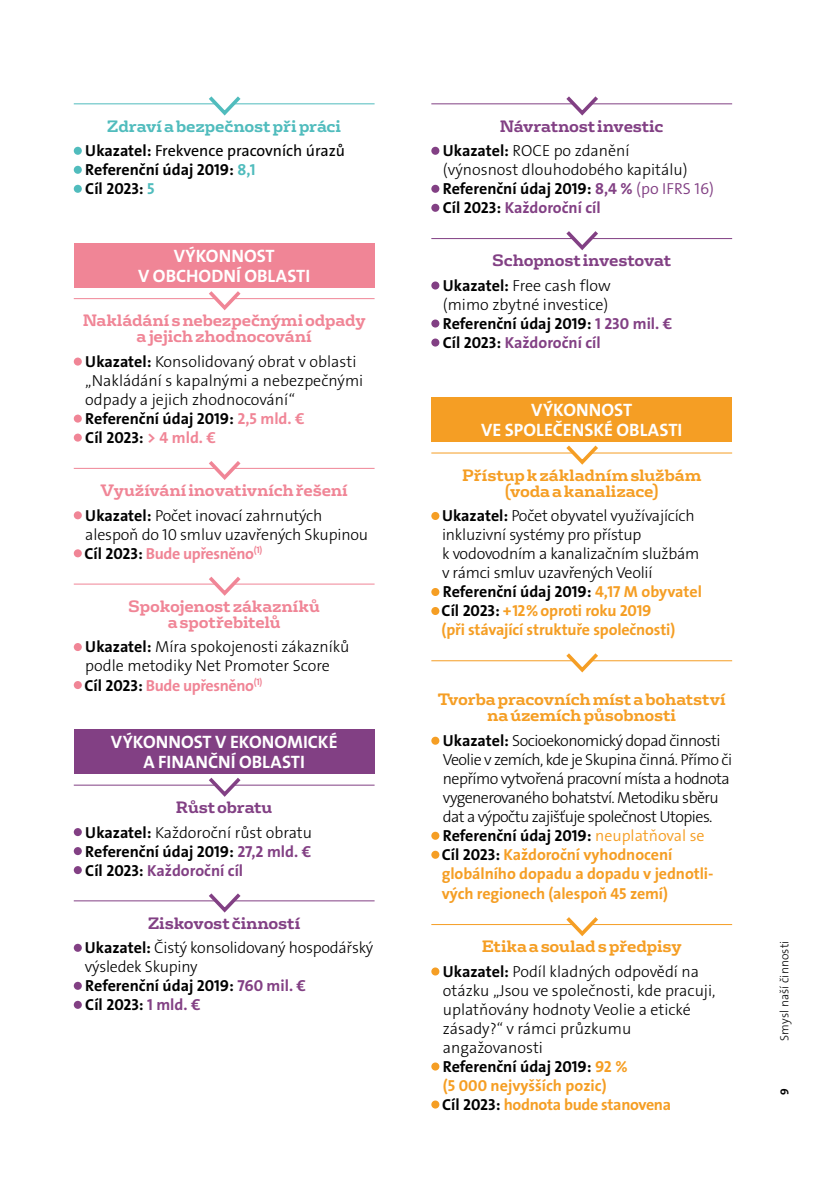
<style>
.page{position:relative;width:840px;height:1191px;background:#fff}
.page>*{position:absolute;margin:0;border:0;box-sizing:border-box;transform-origin:0 0}
.t1{font:18px/20px "The Sans Veolia W7 Bld";color:#fff;text-align:center}
.t2{font:16px/19px "The Sans Veolia W3 Lig";letter-spacing:-.015em;color:#000}
.t3{font:16px/19px "The Sans Veolia W7 Bld";letter-spacing:-.005em;color:#f59e24}
.t4{font:16px/19px "The Sans Veolia W7 Bld";color:#000}
.t5{font:16px/19px "The Sans Veolia W3 Lig";letter-spacing:-.035em;color:#000}
.t6{font:700 16px/16px "FS Rufus";letter-spacing:-.01em;color:#f59e24;text-align:center}
.t7{font:700 16px/16px "FS Rufus";letter-spacing:-.01em;color:#f08596;text-align:center}
.t8{font:700 16px "FS Rufus";letter-spacing:-.01em;color:#824084}
.t9{font:16px "The Sans Veolia W7 Bld";letter-spacing:-.025em;color:#f08596}
.t10{font:16px "The Sans Veolia W5 Pla";color:#000}
.t11{font:700 16px "FS Rufus";letter-spacing:-.01em;color:#50bcbd}
.t12{font:12px "The Sans Veolia W3 Lig";color:#000}
.t13{font:12px "The Sans Veolia W7 Bld";color:#000}
.s1{font-family:"The Sans Veolia W7 Bld"}
.s2{color:#50bcbd}
.s3{color:#f08596}
.s4{color:#000}
.s5{color:#824084}
.s6{font-family:"The Sans Veolia W4 Se Lig";color:#824084}
.s7{font-family:"The Sans Veolia W4 Se Lig"}
</style>
<div class="page">
<hr style="left:74px;top:103px;width:300px;height:1px;background:#50bcbd">
<svg style="left:205px;top:96px;width:39px;height:20px"></svg>
<div style="left:74px;top:147px;width:8px;height:8px;background:#50bcbd;border-radius:50%"></div>
<div style="left:74px;top:166px;width:8px;height:8px;background:#50bcbd;border-radius:50%"></div>
<div style="left:74px;top:185px;width:8px;height:8px;background:#50bcbd;border-radius:50%"></div>
<div style="left:74px;top:243px;width:300px;height:44px;background:#f08596"></div>
<hr style="left:74px;top:298px;width:300px;height:1px;background:#f08596">
<svg style="left:205px;top:287px;width:39px;height:24px"></svg>
<div style="left:74px;top:357px;width:8px;height:9px;background:#f08596;border-radius:50%"></div>
<div style="left:74px;top:414px;width:8px;height:9px;background:#f08596;border-radius:50%"></div>
<div style="left:74px;top:433px;width:8px;height:9px;background:#f08596;border-radius:50%"></div>
<hr style="left:74px;top:468px;width:300px;height:1px;background:#f08596">
<svg style="left:205px;top:461px;width:39px;height:19px"></svg>
<div style="left:74px;top:511px;width:8px;height:8px;background:#f08596;border-radius:50%"></div>
<div style="left:74px;top:549px;width:8px;height:8px;background:#f08596;border-radius:50%"></div>
<hr style="left:74px;top:583px;width:300px;height:1px;background:#f08596">
<svg style="left:205px;top:576px;width:39px;height:20px"></svg>
<div style="left:74px;top:643px;width:8px;height:8px;background:#f08596;border-radius:50%"></div>
<div style="left:74px;top:681px;width:8px;height:8px;background:#f08596;border-radius:50%"></div>
<div style="left:74px;top:729px;width:300px;height:45px;background:#824084"></div>
<hr style="left:74px;top:784px;width:300px;height:1px;background:#824084">
<svg style="left:205px;top:777px;width:39px;height:20px"></svg>
<div style="left:74px;top:828px;width:8px;height:8px;background:#824084;border-radius:50%"></div>
<div style="left:74px;top:847px;width:8px;height:8px;background:#824084;border-radius:50%"></div>
<div style="left:74px;top:866px;width:8px;height:8px;background:#824084;border-radius:50%"></div>
<hr style="left:74px;top:900px;width:300px;height:1px;background:#824084">
<svg style="left:205px;top:893px;width:39px;height:20px"></svg>
<div style="left:74px;top:943px;width:8px;height:9px;background:#824084;border-radius:50%"></div>
<div style="left:74px;top:981px;width:8px;height:9px;background:#824084;border-radius:50%"></div>
<div style="left:74px;top:1000px;width:8px;height:9px;background:#824084;border-radius:50%"></div>
<hr style="left:431px;top:103px;width:300px;height:1px;background:#824084">
<svg style="left:562px;top:96px;width:39px;height:20px"></svg>
<div style="left:431px;top:147px;width:8px;height:8px;background:#824084;border-radius:50%"></div>
<div style="left:431px;top:185px;width:8px;height:8px;background:#824084;border-radius:50%"></div>
<div style="left:431px;top:204px;width:8px;height:8px;background:#824084;border-radius:50%"></div>
<hr style="left:431px;top:238px;width:300px;height:1px;background:#824084">
<svg style="left:562px;top:231px;width:39px;height:20px"></svg>
<div style="left:431px;top:281px;width:8px;height:8px;background:#824084;border-radius:50%"></div>
<div style="left:431px;top:319px;width:8px;height:8px;background:#824084;border-radius:50%"></div>
<div style="left:431px;top:338px;width:8px;height:8px;background:#824084;border-radius:50%"></div>
<div style="left:431px;top:397px;width:300px;height:45px;background:#f59e24"></div>
<hr style="left:431px;top:452px;width:300px;height:1px;background:#f59e24">
<svg style="left:562px;top:445px;width:39px;height:20px"></svg>
<div style="left:431px;top:512px;width:8px;height:8px;background:#f59e24;border-radius:50%"></div>
<div style="left:431px;top:588px;width:8px;height:8px;background:#f59e24;border-radius:50%"></div>
<div style="left:431px;top:607px;width:8px;height:8px;background:#f59e24;border-radius:50%"></div>
<hr style="left:431px;top:660px;width:300px;height:1px;background:#f59e24">
<svg style="left:562px;top:653px;width:39px;height:20px"></svg>
<div style="left:431px;top:736px;width:8px;height:9px;background:#f59e24;border-radius:50%"></div>
<div style="left:431px;top:831px;width:8px;height:9px;background:#f59e24;border-radius:50%"></div>
<div style="left:431px;top:850px;width:8px;height:9px;background:#f59e24;border-radius:50%"></div>
<hr style="left:431px;top:924px;width:300px;height:1px;background:#f59e24">
<svg style="left:562px;top:917px;width:39px;height:20px"></svg>
<div style="left:431px;top:967px;width:8px;height:8px;background:#f59e24;border-radius:50%"></div>
<div style="left:431px;top:1062px;width:8px;height:8px;background:#f59e24;border-radius:50%"></div>
<div style="left:431px;top:1100px;width:8px;height:8px;background:#f59e24;border-radius:50%"></div>
<p class="t11" style="left:107px;top:112px;width:235px">Zdraví a bezpečnost při práci</p>
<p class="t10" style="left:85px;top:140px;width:261px"><span class="s1">Ukazatel:</span> Frekvence pracovních úrazů</p>
<p class="t4" style="left:85px;top:160px;width:172px">Referenční údaj 2019: <span class="s2">8,1<br></span>Cíl 2023: <span class="s2">5</span></p>
<p class="t1" style="left:138px;top:246px;width:173px">VÝKONNOST<br>V OBCHODNÍ OBLASTI</p>
<p class="t7" style="left:83px;top:311px;width:284px">Nakládání s nebezpečnými odpady a jejich zhodnocování</p>
<p class="t2" style="left:85px;top:352px;width:279px"><span class="s1">Ukazatel:</span> Konsolidovaný obrat v oblasti „Nakládání s kapalnými a nebezpečnými odpady a jejich zhodnocování“</p>
<p class="t4" style="left:85px;top:409px;width:221px">Referenční údaj 2019: <span class="s3">2,5 mld. €<br></span>Cíl 2023: <span class="s3">&gt; 4 mld. €</span></p>
<p class="t7" style="left:100px;top:481px;width:248px">Využívání inovativních řešení</p>
<p class="t2" style="left:85px;top:506px;width:284px"><span class="s1">Ukazatel:</span> Počet inovací zahrnutých alespoň do 10 smluv uzavřených Skupinou</p>
<p class="t9" style="left:84px;top:543px;width:179px"><span class="s4">Cíl 2023:</span> Bude upřesněno<sup>(1)</sup></p>
<p class="t7" style="left:128px;top:597px;width:193px">Spokojenost zákazníků a spotřebitelů</p>
<p class="t2" style="left:85px;top:637px;width:265px"><span class="s1">Ukazatel:</span> Míra spokojenosti zákazníků podle metodiky Net Promoter Score</p>
<p class="t9" style="left:84px;top:674px;width:179px"><span class="s4">Cíl 2023:</span> Bude upřesněno<sup>(1)</sup></p>
<p class="t1" style="left:111px;top:732px;width:228px">VÝKONNOST V EKONOMICKÉ<br>A FINANČNÍ OBLASTI</p>
<p class="t8" style="left:176px;top:793px;width:98px">Růst obratu</p>
<p class="t2" style="left:85px;top:822px;width:228px"><span class="s1">Ukazatel:</span> Každoroční růst obratu</p>
<p class="t4" style="left:85px;top:841px;width:227px">Referenční údaj 2019: <span class="s5">27,2 mld. €<br></span>Cíl 2023: <span class="s5">Každoroční cíl</span></p>
<p class="t8" style="left:148px;top:909px;width:154px">Ziskovost činností</p>
<p class="t2" style="left:85px;top:938px;width:290px"><span class="s1">Ukazatel:</span> Čistý konsolidovaný hospodářský výsledek Skupiny</p>
<p class="t4" style="left:85px;top:976px;width:222px">Referenční údaj 2019: <span class="s5">760 mil. €<br></span>Cíl 2023: <span class="s5">1 mld. €</span></p>
<p class="t8" style="left:499px;top:112px;width:165px">Návratnost investic</p>
<p class="t2" style="left:442px;top:141px;width:246px"><span class="s1">Ukazatel:</span> ROCE po zdanění (výnosnost dlouhodobého kapitálu)</p>
<p class="t4" style="left:442px;top:179px;width:272px">Referenční údaj 2019: <span class="s5">8,4 %</span> <span class="s6">(po IFRS 16)<br></span>Cíl 2023: <span class="s5">Každoroční cíl</span></p>
<p class="t8" style="left:492px;top:247px;width:180px">Schopnost investovat</p>
<p class="t2" style="left:442px;top:276px;width:169px"><span class="s1">Ukazatel:</span> Free cash flow (mimo zbytné investice)</p>
<p class="t4" style="left:442px;top:314px;width:231px">Referenční údaj 2019: <span class="s5">1 230 mil. €<br></span>Cíl 2023: <span class="s5">Každoroční cíl</span></p>
<p class="t1" style="left:481px;top:400px;width:202px">VÝKONNOST<br>VE SPOLEČENSKÉ OBLASTI</p>
<p class="t6" style="left:462px;top:465px;width:240px">Přístup k základním službám (voda a kanalizace)</p>
<p class="t2" style="left:442px;top:506px;width:259px"><span class="s1">Ukazatel:</span> Počet obyvatel využívajících inkluzivní systémy pro přístup<br>k vodovodním a kanalizačním službám v rámci smluv uzavřených Veolií</p>
<p class="t3" style="left:441px;top:582px;width:262px"><span class="s4">Referenční údaj 2019:</span> 4,17 M obyvatel<br><span class="s4">Cíl 2023:</span> +12% oproti roku 2019<br>(při stávající struktuře společnosti)</p>
<p class="t6" style="left:437px;top:690px;width:289px">Tvorba pracovních míst a bohatství na územích působnosti</p>
<p class="t5" style="left:442px;top:731px;width:290px"><span class="s1">Ukazatel:</span> Socioekonomický dopad činnosti Veolie v zemích, kde je Skupina činná. Přímo či nepřímo vytvořená pracovní místa a hodnota vygenerovaného bohatství. Metodiku sběru dat a výpočtu zajišťuje společnost Utopies.</p>
<p class="t3" style="left:441px;top:826px;width:273px"><span class="s4">Referenční údaj 2019:</span> <span class="s7">neuplatňoval se </span><span class="s4">Cíl 2023:</span> Každoroční vyhodnocení globálního dopadu a dopadu v jednotli&shy;vých regionech (alespoň 45 zemí)</p>
<p class="t6" style="left:481px;top:937px;width:201px">Etika a soulad s předpisy</p>
<p class="t2" style="left:442px;top:962px;width:274px"><span class="s1">Ukazatel:</span> Podíl kladných odpovědí na otázku „Jsou ve společnosti, kde pracuji, uplatňovány hodnoty Veolie a etické zásady?“ v rámci průzkumu angažovanosti</p>
<p class="t3" style="left:442px;top:1057px;width:230px"><span class="s4">Referenční údaj 2019:</span> 92 %<br>(5 000 nejvyšších pozic)<br><span class="s4">Cíl 2023:</span> hodnota bude stanovena</p>
<p class="t12" style="left:776px;top:1041px;width:102px;rotate:-90deg">Smysl naší činnosti</p>
<p class="t13" style="left:776px;top:1094px;width:8px;rotate:-90deg">9</p>
</div>
